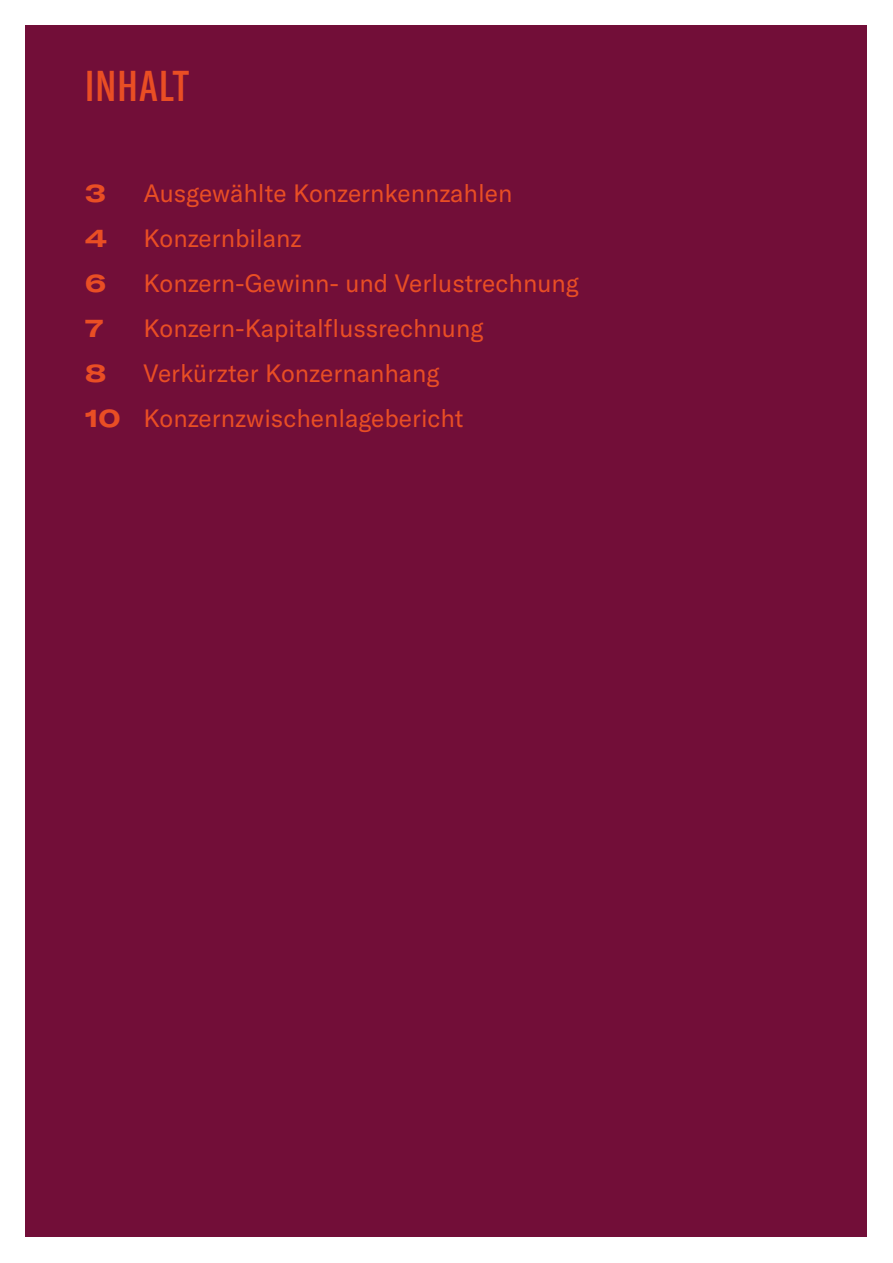
<style>
.page{position:relative;width:893px;height:1263px;background:#fff}
.page>*{position:absolute;margin:0;border:0;box-sizing:border-box;transform-origin:0 0}
.t1{font:500 extra-condensed 42px "GT America";letter-spacing:.03em;color:#e94e24}
.t2{font:24.75px/45px "GT America";color:#e94e24}
.t3{font:700 expanded 24.75px "GT America";color:#e94e24}
.s1{font-weight:700;font-stretch:expanded}
</style>
<div class="page">
<div style="left:26px;top:26px;width:841px;height:1211px;background:#720e38"></div>
<h1 class="t1" style="left:85px;top:61px;width:105px">INHALT</h1>
<p class="t3" style="left:85px;top:178px;width:22px">3</p>
<p class="t2" style="left:144px;top:171px;width:370px">Ausgewählte Konzernkennzahlen</p>
<p class="t3" style="left:85px;top:223px;width:23px">4</p>
<p class="t2" style="left:144px;top:216px;width:160px">Konzernbilanz</p>
<p class="t3" style="left:85px;top:268px;width:22px">6</p>
<p class="t2" style="left:144px;top:261px;width:437px">Konzern-Gewinn- und Verlustrechnung</p>
<p class="t3" style="left:85px;top:313px;width:20px">7</p>
<p class="t2" style="left:144px;top:306px;width:342px">Konzern-Kapitalflussrechnung</p>
<p class="t3" style="left:85px;top:358px;width:23px">8</p>
<p class="t2" style="left:85px;top:351px;width:380px;text-indent:59px">Verkürzter Konzernanhang<br><span class="s1">10</span> Konzernzwischenlagebericht</p>
</div>
